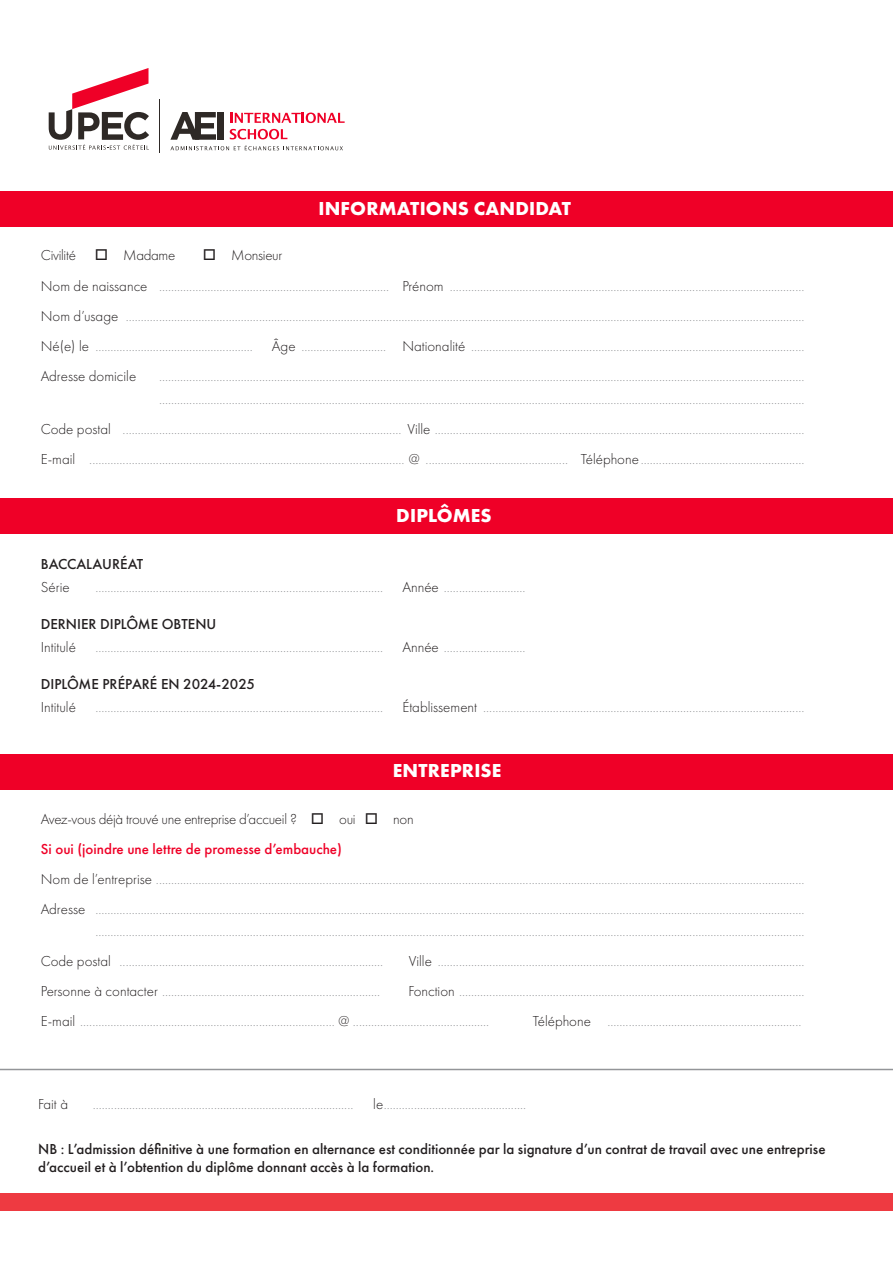
<style>
.page{position:relative;width:893px;height:1263px;background:#fff}
.page>*{position:absolute;margin:0;border:0;box-sizing:border-box;transform-origin:0 0}
.t1{font:700 19.5px "Futura PT";letter-spacing:.01em;color:#fff}
.t2{font:300 15px "Futura PT";color:#939598}
.t3{font:500 15px/18px "Futura PT";color:#231f20}
.t4{font:300 15px "Futura PT";letter-spacing:-.02em;color:#231f20}
.t5{font:500 15px "Futura PT";color:#ef0027}
.t6{font:300 15px "Futura PT";color:#231f20}
.s1{color:#231f20}
</style>
<div class="page">
<hr style="left:159px;top:99px;width:1px;height:54px;background:#2e2926">
<svg style="left:49px;top:68px;width:100px;height:82px"></svg>
<svg style="left:170px;top:112px;width:175px;height:38px"></svg>
<div style="left:0;top:191px;width:893px;height:36px;background:#ef0027"></div>
<div style="left:0;top:498px;width:893px;height:36px;background:#ef0027"></div>
<div style="left:0;top:754px;width:893px;height:36px;background:#ef0027"></div>
<div style="left:0;top:1193px;width:893px;height:18px;background:#ee3a41"></div>
<hr style="left:0;top:1069px;width:893px;height:1px;background:#939598">
<p class="t1" style="left:318px;top:196px;width:254px">INFORMATIONS CANDIDAT</p>
<p class="t4" style="left:41px;top:246px;width:37px">Civilité</p>
<p class="t4" style="left:95px;top:246px;width:82px">□ Madame</p>
<p class="t4" style="left:203px;top:246px;width:81px">□ Monsieur</p>
<p class="t2" style="left:41px;top:278px;width:765px"><span class="s1">Nom de naissance</span> ............................................................................ <span class="s1">Prénom</span> .....................................................................................................................</p>
<p class="t2" style="left:41px;top:308px;width:765px"><span class="s1">Nom d’usage</span> ................................................................................................................................................................................................................................</p>
<p class="t2" style="left:41px;top:338px;width:214px"><span class="s1">Né(e) le</span> ....................................................</p>
<p class="t2" style="left:272px;top:338px;width:534px"><span class="s1">Âge</span> ............................ <span class="s1">Nationalité</span> ..............................................................................................................</p>
<p class="t6" style="left:41px;top:368px;width:97px">Adresse domicile</p>
<p class="t2" style="left:159px;top:368px;width:647px">.....................................................................................................................................................................................................................</p>
<p class="t2" style="left:159px;top:390px;width:647px">.....................................................................................................................................................................................................................</p>
<p class="t2" style="left:41px;top:420px;width:765px"><span class="s1">Code postal</span> ............................................................................................ <span class="s1">Ville</span> ..........................................................................................................................</p>
<p class="t2" style="left:41px;top:450px;width:765px"><span class="s1">E-mail</span> ........................................................................................................ <span class="s1">@</span> ............................................... <span class="s1">Téléphone</span> ......................................................</p>
<p class="t1" style="left:396px;top:503px;width:97px">DIPLÔMES</p>
<p class="t3" style="left:41px;top:555px;width:104px">BACCALAURÉAT</p>
<p class="t4" style="left:41px;top:578px;width:30px">Série</p>
<p class="t2" style="left:95px;top:578px;width:289px">...............................................................................................</p>
<p class="t2" style="left:402px;top:578px;width:125px"><span class="s1">Année</span> ...........................</p>
<p class="t3" style="left:41px;top:615px;width:177px">DERNIER DIPLÔME OBTENU</p>
<p class="t6" style="left:41px;top:638px;width:37px">Intitulé</p>
<p class="t2" style="left:95px;top:638px;width:289px">...............................................................................................</p>
<p class="t2" style="left:402px;top:638px;width:125px"><span class="s1">Année</span> ...........................</p>
<p class="t3" style="left:41px;top:675px;width:216px">DIPLÔME PRÉPARÉ EN 2024-2025</p>
<p class="t6" style="left:41px;top:698px;width:37px">Intitulé</p>
<p class="t2" style="left:95px;top:698px;width:289px">...............................................................................................</p>
<p class="t2" style="left:402px;top:698px;width:404px"><span class="s1">Établissement</span> ..........................................................................................................</p>
<p class="t1" style="left:393px;top:758px;width:110px">ENTREPRISE</p>
<p class="t4" style="left:41px;top:810px;width:374px">Avez-vous déjà trouvé une entreprise d’accueil ? □ oui □ non</p>
<p class="t5" style="left:41px;top:840px;width:303px">Si oui (joindre une lettre de promesse d’embauche)</p>
<p class="t2" style="left:41px;top:870px;width:765px"><span class="s1">Nom de l’entreprise</span> ......................................................................................................................................................................................................................</p>
<p class="t2" style="left:41px;top:900px;width:765px"><span class="s1">Adresse</span> ..........................................................................................................................................................................................................................................</p>
<p class="t2" style="left:95px;top:923px;width:711px">..........................................................................................................................................................................................................................................</p>
<p class="t2" style="left:41px;top:953px;width:344px"><span class="s1">Code postal</span> .......................................................................................</p>
<p class="t2" style="left:409px;top:953px;width:397px"><span class="s1">Ville</span> .........................................................................................................................</p>
<p class="t2" style="left:41px;top:983px;width:341px"><span class="s1">Personne à contacter</span> ........................................................................</p>
<p class="t2" style="left:408px;top:983px;width:398px"><span class="s1">Fonction</span> ..................................................................................................................</p>
<p class="t2" style="left:41px;top:1013px;width:450px"><span class="s1">E-mail</span> .................................................................................... <span class="s1">@</span> .............................................</p>
<p class="t2" style="left:533px;top:1013px;width:270px"><span class="s1">Téléphone</span> ................................................................</p>
<p class="t4" style="left:38px;top:1095px;width:31px">Fait à</p>
<p class="t2" style="left:93px;top:1095px;width:262px">......................................................................................</p>
<p class="t2" style="left:373px;top:1095px;width:154px"><span class="s1">le</span>...............................................</p>
<p class="t3" style="left:38px;top:1139px;width:789px">NB : L’admission définitive à une formation en alternance est conditionnée par la signature d’un contrat de travail avec une entreprise d’accueil et à l’obtention du diplôme donnant accès à la formation.</p>
</div>
